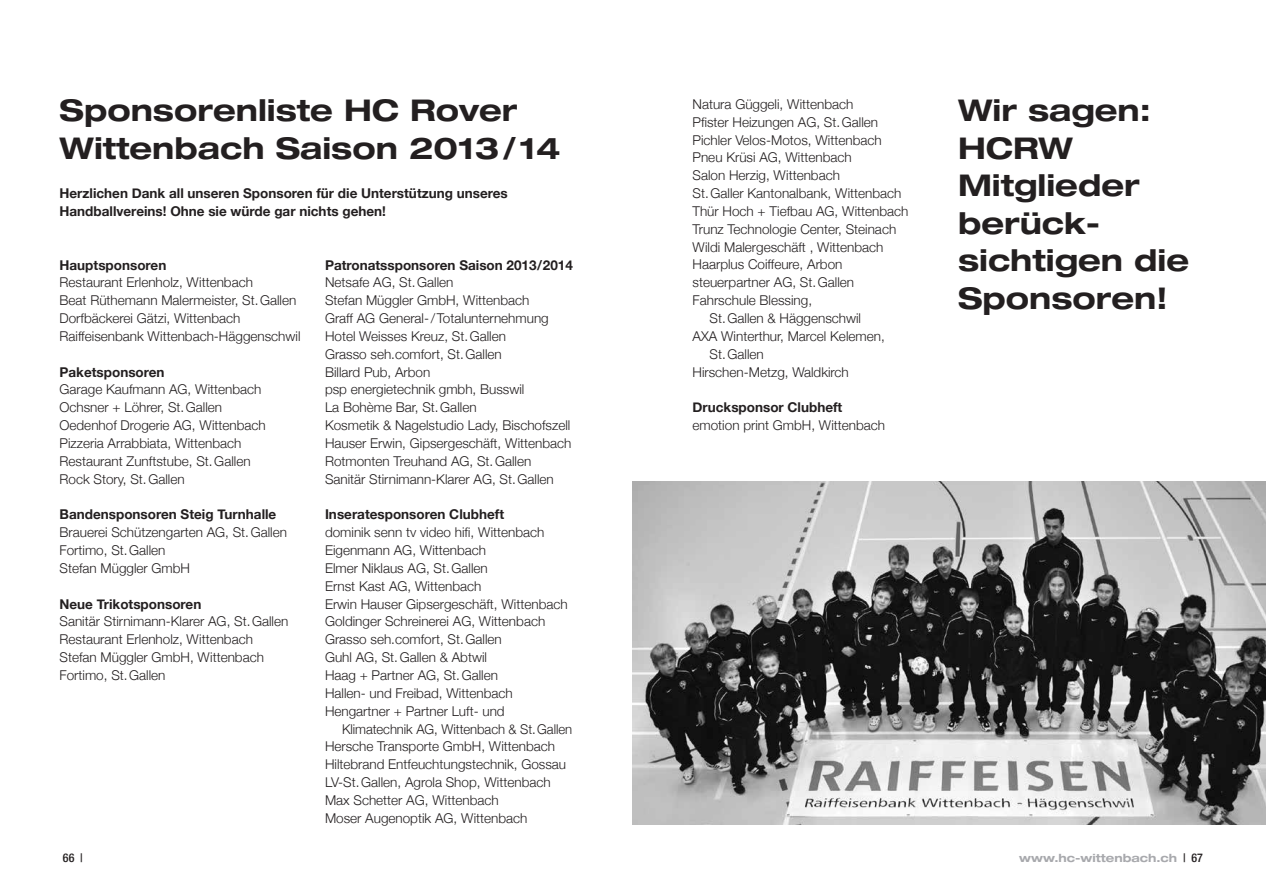
<style>
.page{position:relative;width:1266px;height:893px;background:#fff}
.page>*{position:absolute;margin:0;border:0;box-sizing:border-box;transform-origin:0 0}
.t1{font:700 expanded 30px/37.5px "Helvetica Neue LT";color:#231f20}
.t2{font:300 13.5px/17.9px "Helvetica Neue";color:#231f20}
.t3{font:700 13.5px/17.9px "Helvetica Neue";color:#231f20}
.t4{font:500 condensed 12px "Helvetica Neue LT";color:#231f20}
.t5{font:700 expanded 11.25px "Helvetica Neue LT";color:#a8a9ad}
.s1{font-weight:500;font-stretch:condensed;font-size:12px;color:#231f20}
</style>
<div class="page">
<img style="left:633px;top:481px;width:632px;height:344px">
<h1 class="t1" style="left:60px;top:91px;width:502px">Sponsorenliste HC Rover<br>Wittenbach Saison 2013/14</h1>
<p class="t3" style="left:60px;top:185px;width:450px">Herzlichen Dank all unseren Sponsoren für die Unterstützung unseres<br>Handballvereins! Ohne sie würde gar nichts gehen!</p>
<p class="t3" style="left:60px;top:256px;width:108px">Hauptsponsoren</p>
<p class="t2" style="left:60px;top:273px;width:242px">Restaurant Erlenholz, Wittenbach<br>Beat Rüthemann Malermeister, St.Gallen Dorfbäckerei Gätzi, Wittenbach Raiffeisenbank Wittenbach-Häggenschwil</p>
<p class="t3" style="left:60px;top:363px;width:107px">Paketsponsoren</p>
<p class="t2" style="left:60px;top:380px;width:208px">Garage Kaufmann AG, Wittenbach<br>Ochsner + Löhrer, St.Gallen<br>Oedenhof Drogerie AG, Wittenbach<br>Pizzeria Arrabbiata, Wittenbach<br>Restaurant Zunftstube, St.Gallen<br>Rock Story, St.Gallen</p>
<p class="t3" style="left:60px;top:506px;width:218px">Bandensponsoren Steig Turnhalle</p>
<p class="t2" style="left:60px;top:523px;width:229px">Brauerei Schützengarten AG, St.Gallen<br>Fortimo, St.Gallen<br>Stefan Müggler GmbH</p>
<p class="t3" style="left:60px;top:595px;width:143px">Neue Trikotsponsoren</p>
<p class="t2" style="left:60px;top:612px;width:230px">Sanitär Stirnimann-Klarer AG, St.Gallen<br>Restaurant Erlenholz, Wittenbach<br>Stefan Müggler GmbH, Wittenbach<br>Fortimo, St.Gallen</p>
<p class="t3" style="left:325px;top:256px;width:249px">Patronatssponsoren Saison 2013 / 2014</p>
<p class="t2" style="left:325px;top:273px;width:248px">Netsafe AG, St.Gallen<br>Stefan Müggler GmbH, Wittenbach<br>Graff AG General-/Totalunternehmung Hotel Weisses Kreuz, St.Gallen<br>Grasso seh.comfort, St.Gallen<br>Billard Pub, Arbon<br>psp energietechnik gmbh, Busswil<br>La Bohème Bar, St.Gallen<br>Kosmetik &amp; Nagelstudio Lady, Bischofszell Hauser Erwin, Gipsergeschäft, Wittenbach Rotmonten Treuhand AG, St.Gallen Sanitär Stirnimann-Klarer AG, St.Gallen</p>
<p class="t3" style="left:325px;top:506px;width:180px">Inseratesponsoren Clubheft</p>
<p class="t2" style="left:325px;top:523px;width:244px">dominik senn tv video hifi, Wittenbach<br>Eigenmann AG, Wittenbach<br>Elmer Niklaus AG, St.Gallen<br>Ernst Kast AG, Wittenbach<br>Erwin Hauser Gipsergeschäft, Wittenbach<br>Goldinger Schreinerei AG, Wittenbach<br>Grasso seh.comfort, St.Gallen<br>Guhl AG, St.Gallen &amp; Abtwil<br>Haag + Partner AG, St.Gallen<br>Hallen- und Freibad, Wittenbach<br>Hengartner + Partner Luft- und</p>
<p class="t2" style="left:325px;top:719px;width:249px;text-indent:17px">Klimatechnik AG, Wittenbach &amp; St.Gallen Hersche Transporte GmbH, Wittenbach Hiltebrand Entfeuchtungstechnik, Gossau LV-St.Gallen, Agrola Shop, Wittenbach Max Schetter AG, Wittenbach<br>Moser Augenoptik AG, Wittenbach</p>
<p class="t2" style="left:692px;top:94px;width:162px">Natura Güggeli, Wittenbach</p>
<p class="t2" style="left:692px;top:112px;width:187px">Pfister Heizungen AG, St.Gallen</p>
<p class="t2" style="left:692px;top:130px;width:191px">Pichler Velos-Motos, Wittenbach</p>
<p class="t2" style="left:692px;top:148px;width:161px">Pneu Krüsi AG, Wittenbach</p>
<p class="t2" style="left:692px;top:166px;width:149px">Salon Herzig, Wittenbach</p>
<p class="t2" style="left:692px;top:184px;width:210px">St.Galler Kantonalbank, Wittenbach</p>
<p class="t2" style="left:692px;top:201px;width:217px">Thür Hoch + Tiefbau AG, Wittenbach</p>
<p class="t2" style="left:692px;top:219px;width:205px">Trunz Technologie Center, Steinach</p>
<p class="t2" style="left:692px;top:237px;width:192px">Wildi Malergeschäft , Wittenbach</p>
<p class="t2" style="left:692px;top:255px;width:151px">Haarplus Coiffeure, Arbon</p>
<p class="t2" style="left:692px;top:273px;width:163px">steuerpartner AG, St.Gallen</p>
<p class="t2" style="left:692px;top:291px;width:121px">Fahrschule Blessing,</p>
<p class="t2" style="left:709px;top:308px;width:153px">St.Gallen &amp; Häggenschwil</p>
<p class="t2" style="left:692px;top:326px;width:194px">AXA Winterthur, Marcel Kelemen,</p>
<p class="t2" style="left:709px;top:344px;width:56px">St.Gallen</p>
<p class="t2" style="left:692px;top:362px;width:158px">Hirschen-Metzg, Waldkirch</p>
<p class="t3" style="left:692px;top:399px;width:151px">Drucksponsor Clubheft</p>
<p class="t2" style="left:692px;top:416px;width:194px">emotion print GmbH, Wittenbach</p>
<h1 class="t1" style="left:958px;top:91px;width:233px">Wir sagen:<br>HCRW<br>Mitglieder berück&shy;sichtigen die<br>Sponsoren!</h1>
<p class="t4" style="left:63px;top:851px;width:21px">66 |</p>
<p class="t5" style="left:1019px;top:851px;width:185px">www.hc-wittenbach.ch <span class="s1">| 67</span></p>
</div>
